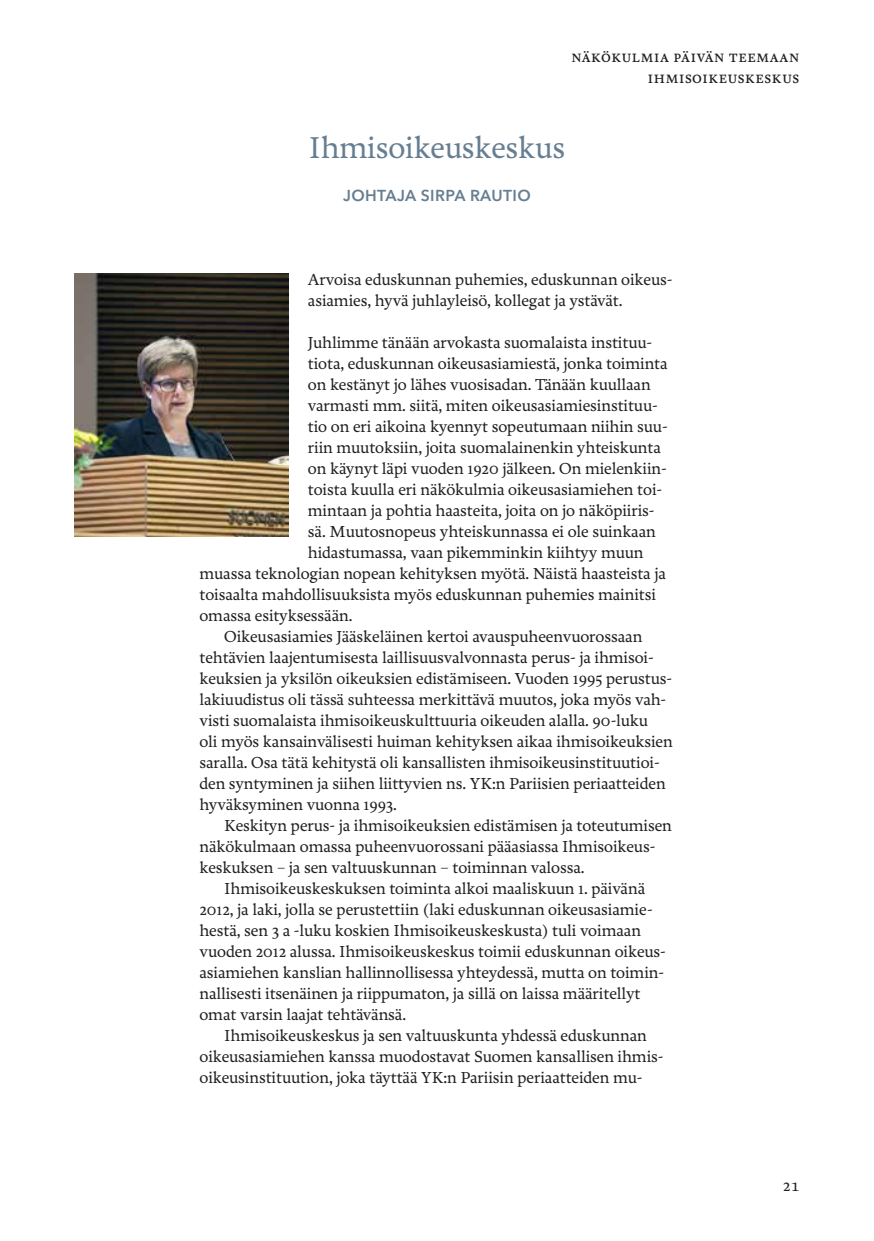
<style>
.page{position:relative;width:874px;height:1241px;background:#fff}
.page>*{position:absolute;margin:0;border:0;box-sizing:border-box;transform-origin:0 0}
.t1{font:500 31.5px "Freya";color:#667e91}
.t2{font:500 16.62px/21px "Freya";letter-spacing:-.005em;color:#231f20}
.t3{font:600 15.75px "Avenir Next LT Pro";letter-spacing:.025em;color:#667e91}
</style>
<div class="page">
<img style="left:74px;top:273px;width:214px;height:263px">
<p class="t2" style="left:570px;top:47px;width:230px;text-align:right">näkökulmia päivän teemaan ihmisoikeuskeskus</p>
<h1 class="t1" style="left:308px;top:130px;width:258px">Ihmisoikeuskeskus</h1>
<p class="t3" style="left:343px;top:185px;width:170px">JO HTAJA SI RPA RAUTIO</p>
<p class="t2" style="left:308px;top:269px;width:366px">Arvoisa eduskunnan puhemies, eduskunnan oikeus&shy;asiamies, hyvä juhlayleisö, kollegat ja ystävät.</p>
<p class="t2" style="left:308px;top:332px;width:345px">Juhlimme tänään arvokasta suomalaista instituu-</p>
<p class="t2" style="left:308px;top:353px;width:361px">tiota, eduskunnan oikeusasiamiestä, jonka toiminta</p>
<p class="t2" style="left:308px;top:374px;width:344px">on kestänyt jo lähes vuosisadan. Tänään kuullaan</p>
<p class="t2" style="left:308px;top:395px;width:351px">varmasti mm. siitä, miten oikeusasiamiesinstituu-</p>
<p class="t2" style="left:308px;top:416px;width:361px">tio on eri aikoina kyennyt sopeutumaan niihin suu-</p>
<p class="t2" style="left:308px;top:437px;width:354px">riin muutoksiin, joita suomalainenkin yhteiskunta</p>
<p class="t2" style="left:308px;top:458px;width:360px">on käynyt läpi vuoden 1920 jälkeen. On mielenkiin-</p>
<p class="t2" style="left:308px;top:479px;width:355px">toista kuulla eri näkökulmia oikeusasiamiehen toi-</p>
<p class="t2" style="left:308px;top:500px;width:348px">mintaan ja pohtia haasteita, joita on jo näköpiiris-</p>
<p class="t2" style="left:308px;top:521px;width:349px">sä. Muutosnopeus yhteiskunnassa ei ole suinkaan</p>
<p class="t2" style="left:308px;top:542px;width:337px">hidastumassa, vaan pikemminkin kiihtyy muun</p>
<p class="t2" style="left:199px;top:563px;width:468px">muassa teknologian nopean kehityksen myötä. Näistä haasteista ja</p>
<p class="t2" style="left:199px;top:584px;width:458px">toisaalta mahdollisuuksista myös eduskunnan puhemies mainitsi</p>
<p class="t2" style="left:199px;top:605px;width:154px">omassa esityksessään.</p>
<p class="t2" style="left:224px;top:626px;width:419px">Oikeusasiamies Jääskeläinen kertoi avauspuheenvuorossaan</p>
<p class="t2" style="left:199px;top:647px;width:455px">tehtävien laajentumisesta laillisuusvalvonnasta perus- ja ihmisoi-</p>
<p class="t2" style="left:199px;top:668px;width:474px">keuksien ja yksilön oikeuksien edistämiseen. Vuoden 1995 perustus-</p>
<p class="t2" style="left:199px;top:689px;width:468px">lakiuudistus oli tässä suhteessa merkittävä muutos, joka myös vah-</p>
<p class="t2" style="left:199px;top:710px;width:450px">visti suomalaista ihmisoikeuskulttuuria oikeuden alalla. 90-luku</p>
<p class="t2" style="left:199px;top:731px;width:474px">oli myös kansainvälisesti huiman kehityksen aikaa ihmisoikeuksien</p>
<p class="t2" style="left:199px;top:752px;width:461px">saralla. Osa tätä kehitystä oli kansallisten ihmisoikeusinstituutioi-</p>
<p class="t2" style="left:199px;top:773px;width:467px">den syntyminen ja siihen liittyvien ns. YK:n Pariisien periaatteiden</p>
<p class="t2" style="left:199px;top:794px;width:199px">hyväksyminen vuonna 1993.</p>
<p class="t2" style="left:224px;top:815px;width:449px">Keskityn perus- ja ihmisoikeuksien edistämisen ja toteutumisen</p>
<p class="t2" style="left:199px;top:836px;width:457px">näkökulmaan omassa puheenvuorossani pääasiassa Ihmisoikeus-</p>
<p class="t2" style="left:199px;top:857px;width:386px">keskuksen – ja sen valtuuskunnan – toiminnan valossa.</p>
<p class="t2" style="left:224px;top:878px;width:422px">Ihmisoikeuskeskuksen toiminta alkoi maaliskuun 1. päivänä</p>
<p class="t2" style="left:199px;top:899px;width:454px">2012, ja laki, jolla se perustettiin (laki eduskunnan oikeusasiamie-</p>
<p class="t2" style="left:199px;top:920px;width:443px">hestä, sen 3 a -luku koskien Ihmisoikeuskeskusta) tuli voimaan</p>
<p class="t2" style="left:199px;top:941px;width:467px">vuoden 2012 alussa. Ihmisoikeuskeskus toimii eduskunnan oikeus-</p>
<p class="t2" style="left:199px;top:962px;width:466px">asiamiehen kanslian hallinnollisessa yhteydessä, mutta on toimin-</p>
<p class="t2" style="left:199px;top:983px;width:442px">nallisesti itsenäinen ja riippumaton, ja sillä on laissa määritellyt</p>
<p class="t2" style="left:199px;top:1004px;width:208px">omat varsin laajat tehtävänsä.</p>
<p class="t2" style="left:224px;top:1025px;width:424px">Ihmisoikeuskeskus ja sen valtuuskunta yhdessä eduskunnan</p>
<p class="t2" style="left:199px;top:1046px;width:465px">oikeusasiamiehen kanssa muodostavat Suomen kansallisen ihmis-</p>
<p class="t2" style="left:199px;top:1067px;width:444px">oikeusinstituution, joka täyttää YK:n Pariisin periaatteiden mu-</p>
<p class="t2" style="left:782px;top:1175px;width:18px">21</p>
</div>
